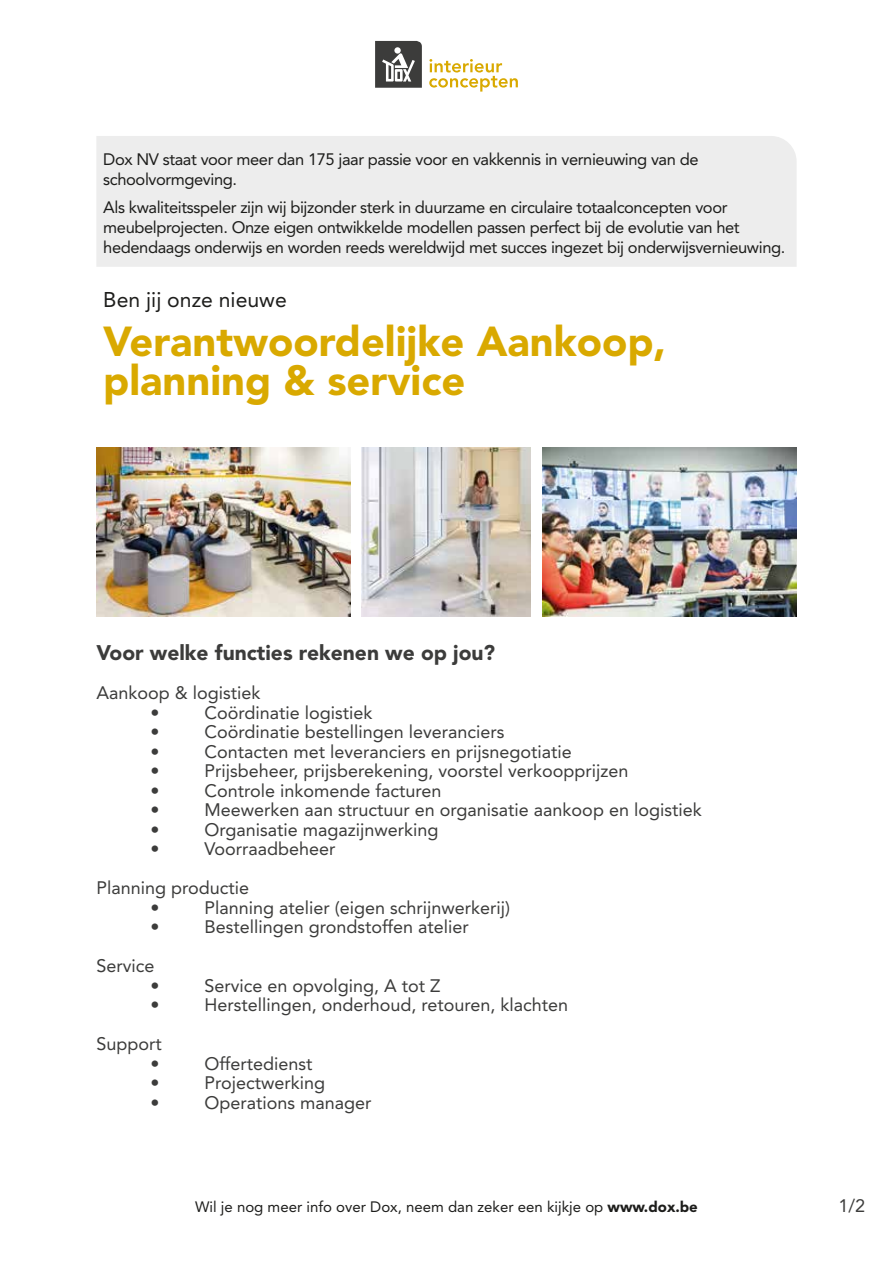
<style>
.page{position:relative;width:893px;height:1263px;background:#fff}
.page>*{position:absolute;margin:0;border:0;box-sizing:border-box;transform-origin:0 0}
.t1{font:900 41.55px/39px "Avenir LT Std";color:#d9a900}
.t2{font:21.15px "Avenir LT Std";color:#1d1d1b}
.t3{font:900 21px "Avenir LT Std";color:#3c3c3b}
.t4{font:18px/19.5px "Avenir LT Std";color:#3c3c3b}
.t5{font:16.5px/19.8px "Avenir LT Std";letter-spacing:-.025em;color:#1d1d1b}
.t6{font:15px "Avenir LT Std";color:#1d1d1b}
.s1{font-weight:900}
</style>
<div class="page">
<div style="left:96px;top:136px;width:701px;height:131px;background:#ededed"></div>
<svg style="left:375px;top:41px;width:47px;height:47px;background:#646463"></svg>
<svg style="left:429px;top:59px;width:89px;height:33px"></svg>
<img style="left:543px;top:447px;width:254px;height:169px">
<img style="left:362px;top:447px;width:168px;height:169px">
<img style="left:96px;top:447px;width:254px;height:169px">
<p class="t5" style="left:103px;top:149px;width:597px">Dox NV staat voor meer dan 175 jaar passie voor en vakkennis in vernieuwing van de schoolvormgeving.</p>
<p class="t5" style="left:103px;top:198px;width:683px">Als kwaliteitsspeler zijn wij bijzonder sterk in duurzame en circulaire totaalconcepten voor meubelprojecten. Onze eigen ontwikkelde modellen passen perfect bij de evolutie van het hedendaags onderwijs en worden reeds wereldwijd met succes ingezet bij onderwijsvernieuwing.</p>
<p class="t2" style="left:103px;top:287px;width:185px">Ben jij onze nieuwe</p>
<h1 class="t1" style="left:103px;top:322px;width:564px">Verantwoordelijke Aankoop, planning &amp; service</h1>
<p class="t3" style="left:96px;top:640px;width:400px">Voor welke functies rekenen we op jou?</p>
<p class="t4" style="left:150px;top:683px;width:112px;text-indent:-54px">Aankoop &amp; logistiek •</p>
<p class="t4" style="left:204px;top:703px;width:170px">Coördinatie logistiek</p>
<p class="t4" style="left:150px;top:722px;width:10px">•</p>
<p class="t4" style="left:204px;top:722px;width:302px">Coördinatie bestellingen leveranciers</p>
<p class="t4" style="left:150px;top:742px;width:10px">•</p>
<p class="t4" style="left:204px;top:742px;width:369px">Contacten met leveranciers en prijsnegotiatie</p>
<p class="t4" style="left:150px;top:761px;width:10px">•</p>
<p class="t4" style="left:204px;top:761px;width:426px">Prijsbeheer, prijsberekening, voorstel verkoopprijzen</p>
<p class="t4" style="left:150px;top:781px;width:10px">•</p>
<p class="t4" style="left:204px;top:781px;width:239px">Controle inkomende facturen</p>
<p class="t4" style="left:150px;top:800px;width:10px">•</p>
<p class="t4" style="left:204px;top:800px;width:499px">Meewerken aan structuur en organisatie aankoop en logistiek</p>
<p class="t4" style="left:150px;top:820px;width:10px">•</p>
<p class="t4" style="left:204px;top:820px;width:236px">Organisatie magazijnwerking</p>
<p class="t4" style="left:150px;top:839px;width:10px">•</p>
<p class="t4" style="left:96px;top:830px;width:241px;line-height:39px;text-indent:108px">Voorraadbeheer<br>Planning productie</p>
<p class="t4" style="left:150px;top:898px;width:10px">•</p>
<p class="t4" style="left:204px;top:898px;width:307px">Planning atelier (eigen schrijnwerkerij)</p>
<p class="t4" style="left:150px;top:917px;width:10px">•</p>
<p class="t4" style="left:204px;top:917px;width:266px">Bestellingen grondstoffen atelier</p>
<p class="t4" style="left:96px;top:956px;width:64px;text-align:right">Service •</p>
<p class="t4" style="left:204px;top:976px;width:238px">Service en opvolging, A tot Z</p>
<p class="t4" style="left:150px;top:995px;width:10px">•</p>
<p class="t4" style="left:204px;top:995px;width:365px">Herstellingen, onderhoud, retouren, klachten</p>
<p class="t4" style="left:96px;top:1034px;width:67px;text-align:right">Support •</p>
<p class="t4" style="left:204px;top:1054px;width:110px">Offertedienst</p>
<p class="t4" style="left:150px;top:1073px;width:10px">•</p>
<p class="t4" style="left:204px;top:1073px;width:122px">Projectwerking</p>
<p class="t4" style="left:150px;top:1093px;width:10px">•</p>
<p class="t4" style="left:204px;top:1093px;width:169px">Operations manager</p>
<p class="t6" style="left:195px;top:1198px;width:504px">Wil je nog meer info over Dox, neem dan zeker een kijkje op <span class="s1">www.dox.be</span></p>
<p class="t4" style="left:839px;top:1196px;width:28px">1/2</p>
</div>
